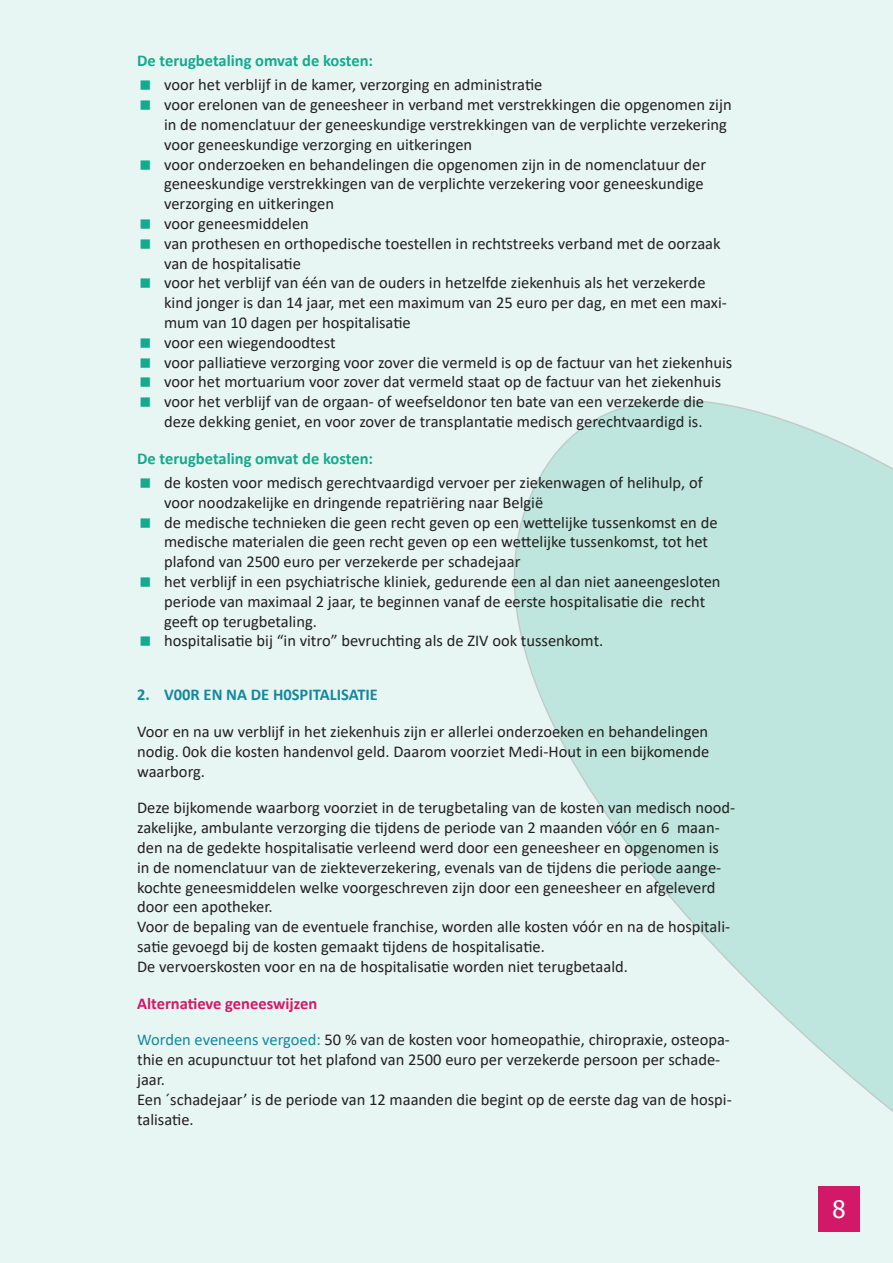
<style>
.page{position:relative;width:893px;height:1263px;background:#e8f6f3}
.page>*{position:absolute;margin:0;border:0;box-sizing:border-box;transform-origin:0 0}
.t1{font:24px "Tahoma";color:#fff}
.t2{font:16.5px/19.8px "Calibri";color:#231f20}
.t3{font:700 16.5px "Calibri";color:#15a98e}
.t4{font:700 16.5px "Calibri";color:#13889f}
.t5{font:700 16.5px "Calibri";color:#d41868}
.s1{color:#13889f}
</style>
<div class="page">
<svg style="left:512px;top:398px;width:381px;height:728px;background:#ccebe5"></svg>
<div style="left:818px;top:1186px;width:41px;height:46px;background:#d41868"></div>
<svg style="left:141px;top:81px;width:9px;height:9px"></svg>
<svg style="left:141px;top:100px;width:9px;height:10px"></svg>
<svg style="left:141px;top:160px;width:9px;height:9px"></svg>
<svg style="left:141px;top:219px;width:9px;height:10px"></svg>
<svg style="left:141px;top:239px;width:9px;height:10px"></svg>
<svg style="left:141px;top:279px;width:9px;height:9px"></svg>
<svg style="left:141px;top:338px;width:9px;height:10px"></svg>
<svg style="left:141px;top:358px;width:9px;height:9px"></svg>
<svg style="left:141px;top:378px;width:9px;height:9px"></svg>
<svg style="left:141px;top:397px;width:9px;height:10px"></svg>
<svg style="left:141px;top:478px;width:9px;height:10px"></svg>
<svg style="left:141px;top:518px;width:9px;height:9px"></svg>
<svg style="left:141px;top:577px;width:9px;height:10px"></svg>
<svg style="left:141px;top:637px;width:9px;height:9px"></svg>
<p class="t3" style="left:137px;top:49px;width:237px">De terugbetaling omvat de kosten:</p>
<p class="t2" style="left:164px;top:75px;width:380px">voor het verblijf in de kamer, verzorging en administratie</p>
<p class="t2" style="left:164px;top:94px;width:569px">voor erelonen van de geneesheer in verband met verstrekkingen die opgenomen zijn in de nomenclatuur der geneeskundige verstrekkingen van de verplichte verzekering voor geneeskundige verzorging en uitkeringen</p>
<p class="t2" style="left:164px;top:154px;width:544px">voor onderzoeken en behandelingen die opgenomen zijn in de nomenclatuur der geneeskundige verstrekkingen van de verplichte verzekering voor geneeskundige verzorging en uitkeringen</p>
<p class="t2" style="left:164px;top:213px;width:146px">voor geneesmiddelen</p>
<p class="t2" style="left:164px;top:233px;width:558px">van prothesen en orthopedische toestellen in rechtstreeks verband met de oorzaak van de hospitalisatie</p>
<p class="t2" style="left:164px;top:273px;width:564px">voor het verblijf van één van de ouders in hetzelfde ziekenhuis als het verzekerde kind jonger is dan 14 jaar, met een maximum van 25 euro per dag, en met een maxi&shy;mum van 10 dagen per hospitalisatie</p>
<p class="t2" style="left:164px;top:332px;width:173px">voor een wiegendoodtest</p>
<p class="t2" style="left:164px;top:352px;width:570px">voor palliatieve verzorging voor zover die vermeld is op de factuur van het ziekenhuis</p>
<p class="t2" style="left:164px;top:372px;width:559px">voor het mortuarium voor zover dat vermeld staat op de factuur van het ziekenhuis</p>
<p class="t2" style="left:164px;top:391px;width:541px">voor het verblijf van de orgaan- of weefseldonor ten bate van een verzekerde die deze dekking geniet, en voor zover de transplantatie medisch gerechtvaardigd is.</p>
<p class="t3" style="left:137px;top:447px;width:237px">De terugbetaling omvat de kosten:</p>
<p class="t2" style="left:164px;top:472px;width:540px">de kosten voor medisch gerechtvaardigd vervoer per ziekenwagen of helihulp, of voor noodzakelijke en dringende repatriëring naar België</p>
<p class="t2" style="left:164px;top:512px;width:555px">de medische technieken die geen recht geven op een wettelijke tussenkomst en de medische materialen die geen recht geven op een wettelijke tussenkomst, tot het plafond van 2500 euro per verzekerde per schadejaar</p>
<p class="t2" style="left:164px;top:571px;width:558px">het verblijf in een psychiatrische kliniek, gedurende een al dan niet aaneengesloten periode van maximaal 2 jaar, te beginnen vanaf de eerste hospitalisatie die recht geeft op terugbetaling.</p>
<p class="t2" style="left:164px;top:630px;width:441px">hospitalisatie bij “in vitro” bevruchting als de ZIV ook tussenkomt.</p>
<p class="t4" style="left:137px;top:683px;width:242px">2. V00R EN NA DE H0SPITALISATIE</p>
<p class="t2" style="left:137px;top:721px;width:574px;text-align:justify">Voor en na uw verblijf in het ziekenhuis zijn er allerlei onderzoeken en behandelingen nodig. 0ok die kosten handenvol geld. Daarom voorziet Medi-Hout in een bijkomende waarborg.</p>
<p class="t2" style="left:137px;top:798px;width:599px">Deze bijkomende waarborg voorziet in de terugbetaling van de kosten van medisch nood&shy;zakelijke, ambulante verzorging die tijdens de periode van 2 maanden vóór en 6 maan&shy;den na de gedekte hospitalisatie verleend werd door een geneesheer en opgenomen is in de nomenclatuur van de ziekteverzekering, evenals van de tijdens die periode aange&shy;kochte geneesmiddelen welke voorgeschreven zijn door een geneesheer en afgeleverd door een apotheker.<br>Voor de bepaling van de eventuele franchise, worden alle kosten vóór en na de hospitali&shy;satie gevoegd bij de kosten gemaakt tijdens de hospitalisatie.<br>De vervoerskosten voor en na de hospitalisatie worden niet terugbetaald.</p>
<p class="t5" style="left:137px;top:991px;width:182px">Alternatieve geneeswijzen</p>
<p class="t2" style="left:137px;top:1030px;width:596px"><span class="s1">Worden eveneens vergoed:</span> 50 % van de kosten voor homeopathie, chiropraxie, osteopa&shy;thie en acupunctuur tot het plafond van 2500 euro per verzekerde persoon per schade&shy;jaar.<br>Een ´schadejaar’ is de periode van 12 maanden die begint op de eerste dag van de hospi&shy;talisatie.</p>
<p class="t1" style="left:832px;top:1193px;width:15px">8</p>
</div>
